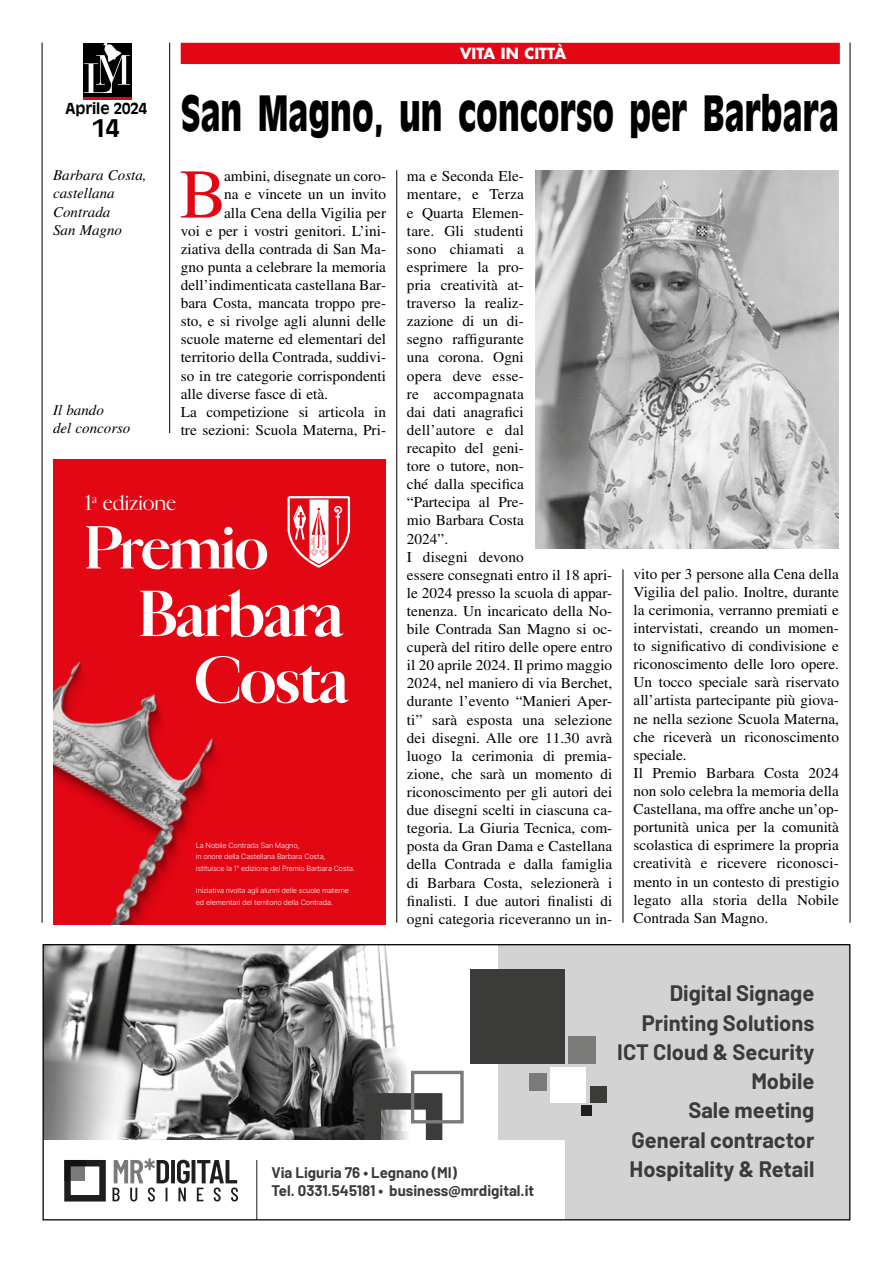
<style>
.page{position:relative;width:893px;height:1263px;background:#fff}
.page>*{position:absolute;margin:0;border:0;box-sizing:border-box;transform-origin:0 0}
.t1{font:69.75px "Times LT Std";color:#e30613}
.t2{font:600 60.45px/66.3px "Cardinal Photo";color:#fff;text-align:right}
.t3{font:600 56.4px "Cardinal Photo";color:#fff}
.t4{font:900 48px "Antique Olive Std";color:#000;scale:.68 1}
.t5{font:700 24px "Antique Olive Std";color:#000}
.t6{font:700 21.9px/29.2px "Barlow";color:#3b3b3a;text-align:right}
.t7{font:19.95px "Cardinal Photo";letter-spacing:.04em;color:#fff}
.t8{font:15px/18.1px "Times LT Std";color:#000}
.t9{font:700 15px "Barlow";color:#3b3b3a}
.t10{font:italic 15px/18.1px "Times LT Std";color:#000}
.t11{font:700 15px "Futura Std";color:#fff}
.t12{font:700 15px "Antique Olive Std";color:#000}
.t13{font:300 7.2px/11.2px "Inter";letter-spacing:-.02em;color:#fff}
</style>
<div class="page">
<div style="left:83px;top:44px;width:48px;height:54px;background:#000"></div>
<hr style="left:83px;top:98px;width:48px;height:2px;background:#e30613">
<svg style="left:84px;top:43px;width:46px;height:50px"></svg>
<div style="left:181px;top:43px;width:659px;height:21px;background:#e30613"></div>
<hr style="left:42px;top:43px;width:1px;height:880px;background:#000">
<hr style="left:169px;top:43px;width:1px;height:390px;background:#000">
<hr style="left:396px;top:170px;width:1px;height:753px;background:#000">
<hr style="left:622px;top:569px;width:1px;height:354px;background:#000">
<hr style="left:850px;top:43px;width:1px;height:880px;background:#000">
<img style="left:45px;top:946px;width:454px;height:194px">
<div style="left:499px;top:945px;width:351px;height:275px;background:#d3d3d3"></div>
<div style="left:471px;top:969px;width:94px;height:94px;background:#3b3b3a"></div>
<div style="left:364px;top:1093px;width:78px;height:78px;border:16px solid #3b3b3a"></div>
<div style="left:411px;top:1071px;width:53px;height:52px;border:3px solid #7a7a79"></div>
<div style="left:550px;top:1066px;width:36px;height:36px;background:#fff"></div>
<div style="left:528px;top:1073px;width:18px;height:18px;background:#7a7a79"></div>
<div style="left:568px;top:1036px;width:27px;height:27px;background:#7a7a79"></div>
<div style="left:581px;top:1105px;width:11px;height:11px;background:#1e1e1e"></div>
<div style="left:590px;top:1086px;width:16px;height:16px;background:#3b3b3a"></div>
<div style="left:43px;top:1140px;width:522px;height:80px;background:#fff"></div>
<hr style="left:256px;top:1160px;width:1px;height:60px;background:#1e1e1e">
<svg style="left:64px;top:1160px;width:42px;height:41px"></svg>
<svg style="left:112px;top:1158px;width:126px;height:43px"></svg>
<div style="left:53px;top:459px;width:332px;height:465px;background:#e30613"></div>
<svg style="left:288px;top:496px;width:62px;height:72px"></svg>
<img style="left:53px;top:661px;width:163px;height:263px">
<img style="left:536px;top:170px;width:303px;height:379px">
<p class="t12" style="left:65px;top:99px;width:83px">Aprile 2024</p>
<h3 class="t5" style="left:93px;top:113px;width:28px">14</h3>
<p class="t11" style="left:460px;top:43px;width:108px">VITA IN CITTÀ</p>
<h3 class="t4" style="left:181px;top:84px;width:969px">San Magno, un concorso per Barbara</h3>
<p class="t10" style="left:53px;top:166px;width:95px">Barbara Costa, castellana<br>Contrada<br>San Magno</p>
<p class="t10" style="left:53px;top:401px;width:79px">Il bando<br>del concorso</p>
<h1 class="t1" style="left:179px;top:155px;width:49px">B</h1>
<p class="t8" style="left:224px;top:167px;width:163px">ambini, disegnate un coro-</p>
<p class="t8" style="left:224px;top:185px;width:163px">na e vincete un un invito</p>
<p class="t8" style="left:224px;top:203px;width:163px">alla Cena della Vigilia per</p>
<p class="t8" style="left:181px;top:221px;width:207px">voi e per i vostri genitori. L’ini-</p>
<p class="t8" style="left:181px;top:240px;width:207px">ziativa della contrada di San Ma-</p>
<p class="t8" style="left:181px;top:258px;width:207px">gno punta a celebrare la memoria</p>
<p class="t8" style="left:181px;top:276px;width:207px">dell’indimenticata castellana Bar-</p>
<p class="t8" style="left:181px;top:294px;width:207px">bara Costa, mancata troppo pre-</p>
<p class="t8" style="left:181px;top:312px;width:207px">sto, e si rivolge agli alunni delle</p>
<p class="t8" style="left:181px;top:330px;width:207px">scuole materne ed elementari del</p>
<p class="t8" style="left:181px;top:348px;width:207px">territorio della Contrada, suddivi-</p>
<p class="t8" style="left:181px;top:366px;width:207px">so in tre categorie corrispondenti</p>
<p class="t8" style="left:181px;top:384px;width:149px">alle diverse fasce di età .</p>
<p class="t8" style="left:181px;top:403px;width:207px">La competizione si articola in</p>
<p class="t8" style="left:181px;top:421px;width:207px">tre sezioni: Scuola Materna, Pri-</p>
<h3 class="t7" style="left:85px;top:488px;width:92px">1<sup>a</sup> edizione</h3>
<h3 class="t3" style="left:85px;top:507px;width:184px">Premio</h3>
<h2 class="t2" style="left:139px;top:579px;width:210px">Barbara<br>Costa</h2>
<p class="t13" style="left:196px;top:840px;width:161px">La Nobile Contrada San Magno,<br>in onore della Castellana Barbara Costa, istituisce la 1<sup>a</sup> edizione del Premio Barbara Costa.</p>
<p class="t13" style="left:196px;top:885px;width:155px">Iniziativa rivolta agli alunni delle scuole materne ed elementari del territorio della Contrada.</p>
<p class="t8" style="left:407px;top:167px;width:207px">ma e Seconda Ele-<br>mentare, e Terza<br>e Quarta Elemen-<br>tare. Gli studenti<br>sono chiamati a<br>esprimere la pro-<br>pria creatività at-<br>traverso la realiz-<br>zazione di un di-<br>segno raffigurante<br>una corona. Ogni<br>opera deve esse-<br>re accompagnata<br>dai dati anagrafici<br>dell’autore e dal<br>recapito del geni-<br>tore o tutore, non-<br>ché dalla specifica<br>“Partecipa al Pre-<br>mio Barbara Costa<br>2024”.<br>I disegni devono<br>essere consegnati entro il 18 apri&shy;le 2024 presso la scuola di appar&shy;tenenza. Un incaricato della No&shy;bile Contrada San Magno si oc&shy;cuperà del ritiro delle opere entro il 20 aprile 2024. Il primo maggio<br>2024, nel maniero di via Berchet, durante l’evento “Manieri Aper&shy;ti” sarà esposta una selezione dei disegni. Alle ore 11.30 avrà luogo la cerimonia di premia&shy;zione, che sarà un momento di riconoscimento per gli autori dei due disegni scelti in ciascuna ca&shy;tegoria. La Giuria Tecnica, com&shy;posta da Gran Dama e Castellana della Contrada e dalla famiglia di Barbara Costa, selezionerà i finalisti. I due autori finalisti di ogni categoria riceveranno un in-</p>
<p class="t8" style="left:634px;top:564px;width:207px">vito per 3 persone alla Cena della<br>Vigilia del palio. Inoltre, durante la cerimonia, verranno premiati e intervistati, creando un momen&shy;to significativo di condivisione e riconoscimento delle loro opere.<br>Un tocco speciale sarà riservato all’artista partecipante più giova&shy;ne nella sezione Scuola Materna, che riceverà un riconoscimento speciale.<br>Il Premio Barbara Costa 2024 non solo celebra la memoria della<br>Castellana, ma offre anche un’op&shy;portunità unica per la comunità scolastica di esprimere la propria creatività e ricevere riconosci&shy;mento in un contesto di prestigio legato alla storia della Nobile<br>Contrada San Magno.</p>
<h3 class="t6" style="left:617px;top:977px;width:199px">Digital Signage<br>Printing Solutions<br>ICT Cloud &amp; Security<br>Mobile<br>Sale meeting<br>General contractor</h3>
<p class="t9" style="left:271px;top:1162px;width:187px">Via Liguria 76 • Legnano (MI)</p>
<h3 class="t6" style="left:630px;top:1152px;width:186px">Hospitality &amp; Retail</h3>
<p class="t9" style="left:271px;top:1180px;width:264px">Tel. 0331.545181 • business@mrdigital.it</p>
</div>
